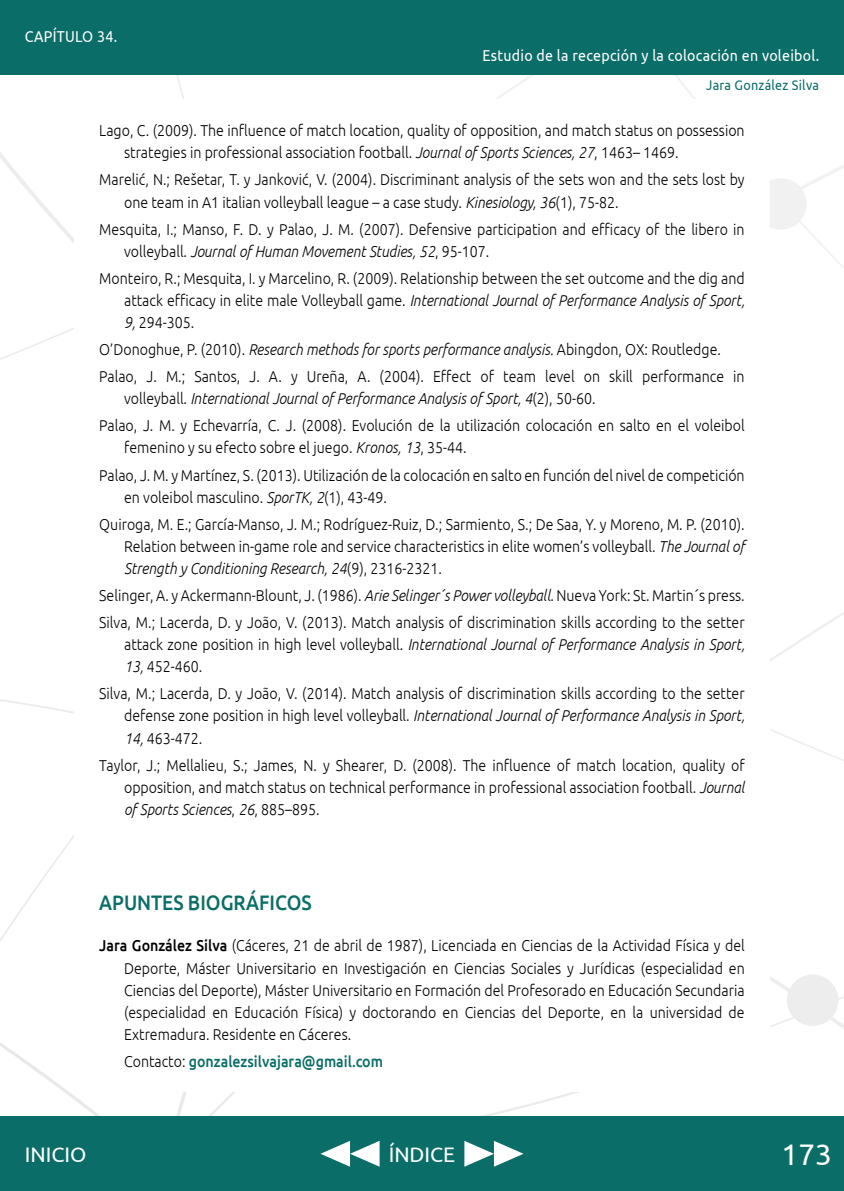
<style>
.page{position:relative;width:844px;height:1191px;background:#fff}
.page>*{position:absolute;margin:0;border:0;box-sizing:border-box;transform-origin:0 0}
.t1{font:29.75px "Ubuntu";color:#fff}
.t2{font:500 21px "Ubuntu";color:#0a6d67;scale:.9 1}
.t3{font:21px "Ubuntu";color:#fff}
.t4{font:300 15.75px/22.1px "Ubuntu";color:#000;scale:.9 1}
.t5{font:italic 300 15.75px/22.1px "Ubuntu";color:#000;scale:.9 1}
.t6{font:15.75px "Ubuntu";letter-spacing:.02em;color:#fff;scale:.9 1}
.t7{font:500 15.75px "Ubuntu";color:#0a6d67;scale:.9 1}
.t8{font:14px "Ubuntu";letter-spacing:.02em;color:#0a6d67;scale:.9 1}
.s1{font-style:italic}
.s2{font-style:normal}
.s3{font-weight:500}
.s4{font-weight:300;color:#000}
</style>
<div class="page">
<svg style="left:214px;top:74px;width:629px;height:176px"></svg>
<div style="left:0;top:1116px;width:843px;height:75px;background:#0a6d67"></div>
<div style="left:74px;top:99px;width:695px;height:992px;background:#fff"></div>
<svg style="left:464px;top:1141px;width:59px;height:25px"></svg>
<svg style="left:320px;top:1141px;width:59px;height:25px"></svg>
<div style="left:0;top:0;width:843px;height:74px;background:#0a6d67"></div>
<p class="t6" style="left:25px;top:27px;width:102px">Capítulo 34.</p>
<p class="t6" style="left:482px;top:46px;width:374px">Estudio de la recepción y la colocación en voleibol.</p>
<p class="t8" style="left:706px;top:77px;width:127px">Jara González Silva</p>
<p class="t4" style="left:124px;top:119px;width:690px;text-indent:-25px">Lago, C. (2009). The influence of match location, quality of opposition, and match status on possession strategies in professional association football. <span class="s1">Journal of Sports Sciences, 27</span>, 1463– 1469.</p>
<p class="t4" style="left:124px;top:168px;width:690px;text-indent:-25px">Marelić, N.; Rešetar, T. y Janković, V. (2004). Discriminant analysis of the sets won and the sets lost by one team in A1 italian volleyball league – a case study. <span class="s1">Kinesiology, 36</span>(1), 75-82.</p>
<p class="t4" style="left:124px;top:218px;width:690px;text-indent:-25px">Mesquita, I.; Manso, F. D. y Palao, J. M. (2007). Defensive participation and efficacy of the libero in volleyball. <span class="s1">Journal of Human Movement Studies, 52</span>, 95-107.</p>
<p class="t4" style="left:124px;top:267px;width:691px;text-align:justify;text-indent:-25px">Monteiro, R.; Mesquita, I. y Marcelino, R. (2009). Relationship between the set outcome and the dig and attack efficacy in elite male Volleyball game. <span class="s1">International Journal of Performance Analysis of Sport, 9,</span> 294-305.</p>
<p class="t4" style="left:99px;top:335px;width:718px;line-height:27.1px">O’Donoghue, P. (2010). <span class="s1">Research methods for sports performance analysis.</span> Abingdon, OX: Routledge.<br>Palao, J. M.; Santos, J. A. y Ureña, A. (2004). Effect of team level on skill performance in</p>
<p class="t4" style="left:99px;top:385px;width:718px;line-height:27.1px;text-indent:25px">volleyball. <span class="s1">International Journal of Performance Analysis of Sport, 4</span>(2), 50-60.<br>Palao, J. M. y Echevarría, C. J. (2008). Evolución de la utilización colocación en salto en el voleibol</p>
<p class="t4" style="left:99px;top:434px;width:718px;line-height:27.1px;text-indent:25px">femenino y su efecto sobre el juego. <span class="s1">Kronos, 13</span>, 35-44.<br>Palao, J. M. y Martínez, S. (2013). Utilización de la colocación en salto en función del nivel de competición</p>
<p class="t4" style="left:99px;top:483px;width:718px;line-height:27.1px;text-indent:25px">en voleibol masculino. <span class="s1">SporTK, 2</span>(1), 43-49.<br>Quiroga, M. E.; García-Manso, J. M.; Rodríguez-Ruiz, D.; Sarmiento, S.; De Saa, Y. y Moreno, M. P. (2010).</p>
<p class="t4" style="left:124px;top:535px;width:690px">Relation between in-game role and service characteristics in elite women’s volleyball. <span class="s1">The Journal of<br>Strength y Conditioning Research, 24</span>(9), 2316-2321.</p>
<p class="t4" style="left:99px;top:581px;width:718px;line-height:27.1px">Selinger, A. y Ackermann-Blount, J. (1986). <span class="s1">Arie Selinger´s Power volleyball</span>. Nueva York: St. Martin´s press.<br>Silva, M.; Lacerda, D. y João, V. (2013). Match analysis of discrimination skills according to the setter</p>
<p class="t5" style="left:124px;top:633px;width:690px"><span class="s2">attack zone position in high level volleyball.</span> International Journal of Performance Analysis in Sport,<br>13, <span class="s2">452-460.</span></p>
<p class="t4" style="left:124px;top:682px;width:690px;text-align:justify;text-indent:-25px">Silva, M.; Lacerda, D. y João, V. (2014). Match analysis of discrimination skills according to the setter defense zone position in high level volleyball. <span class="s1">International Journal of Performance Analysis in Sport, 14,</span> 463-472.</p>
<p class="t4" style="left:124px;top:753px;width:690px;text-align:justify;text-indent:-25px">Taylor, J.; Mellalieu, S.; James, N. y Shearer, D. (2008). The influence of match location, quality of opposition, and match status on technical performance in professional association football. <span class="s1">Journal of Sports Sciences</span>, <span class="s1">26</span>, 885–895.</p>
<h2 class="t2" style="left:99px;top:888px;width:237px">APUNTES BIOGRÁFICOS</h2>
<p class="t4" style="left:124px;top:934px;width:691px;text-align:justify;text-indent:-25px"><span class="s3">Jara González Silva</span> (Cáceres, 21 de abril de 1987), Licenciada en Ciencias de la Actividad Física y del Deporte, Máster Universitario en Investigación en Ciencias Sociales y Jurídicas (especialidad en Ciencias del Deporte), Máster Universitario en Formación del Profesorado en Educación Secundaria (especialidad en Educación Física) y doctorando en Ciencias del Deporte, en la universidad de Extremadura. Residente en Cáceres.</p>
<p class="t7" style="left:124px;top:1051px;width:289px"><span class="s4">Contacto:</span> gonzalezsilvajara@gmail.com</p>
<h2 class="t3" style="left:25px;top:1141px;width:63px">Inicio</h2>
<h2 class="t3" style="left:388px;top:1141px;width:68px">índice</h2>
<h1 class="t1" style="left:781px;top:1136px;width:52px">173</h1>
</div>
